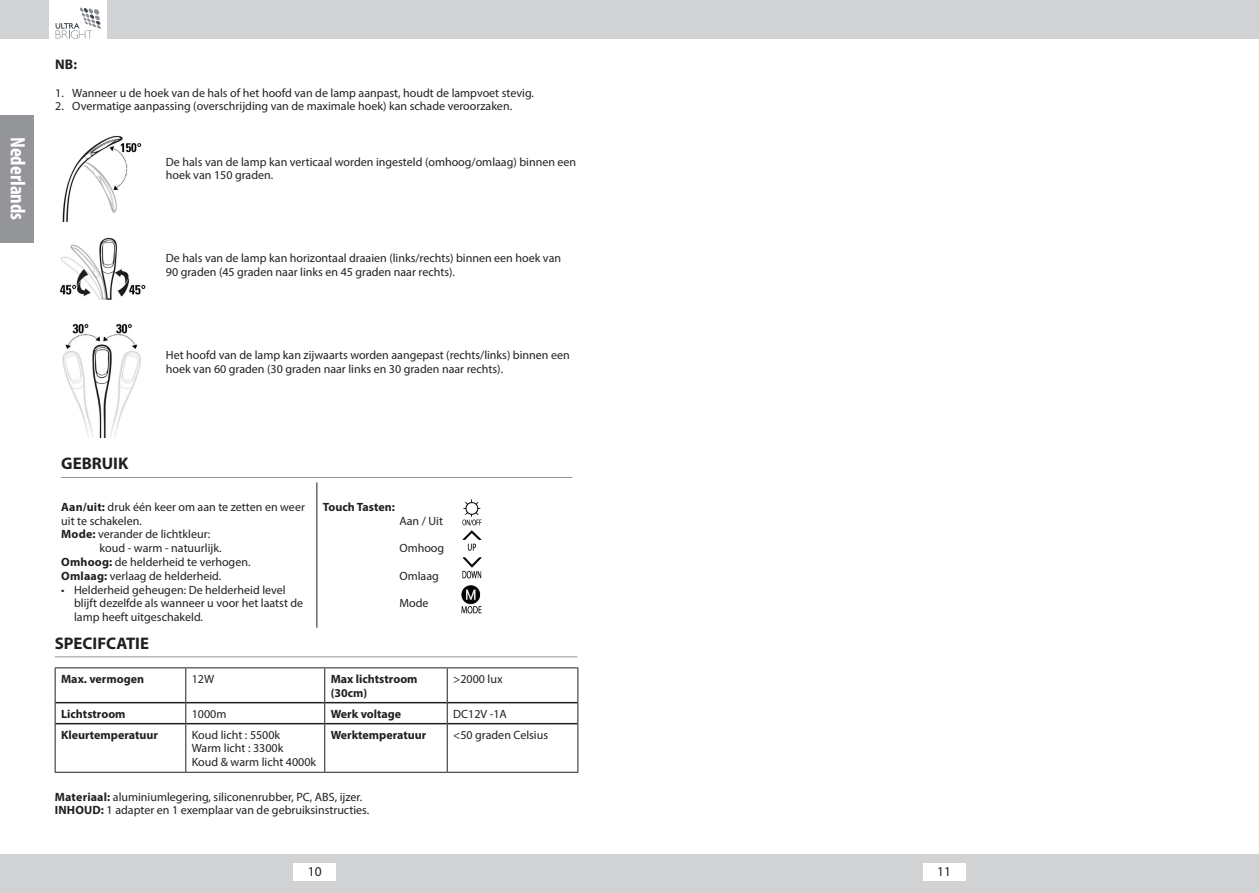
<style>
.page{position:relative;width:1259px;height:893px;background:#fff}
.page>*{position:absolute;margin:0;border:0;box-sizing:border-box;transform-origin:0 0}
.t1{font:700 condensed 21px "Myriad Pro";color:#fff}
.t2{font:700 16.8px "Myriad Pro";color:#231f20}
.t3{font:700 13.95px "Myriad Pro";color:#231f20}
.t4{font:13.5px "Myriad Pro";color:#231f20}
.t5{font:12px/13.8px "Myriad Pro";color:#231f20}
.t6{font:700 12px/13.8px "Myriad Pro";color:#231f20}
.s1{font-weight:700}
</style>
<div class="page">
<div style="left:0;top:0;width:638px;height:38px;background:#d1d2d4"></div>
<div style="left:621px;top:0;width:638px;height:38px;background:#d1d2d4"></div>
<div style="left:0;top:855px;width:642px;height:38px;background:#d1d2d4"></div>
<div style="left:617px;top:855px;width:642px;height:38px;background:#d1d2d4"></div>
<div style="left:0;top:115px;width:34px;height:127px;background:#939598"></div>
<div style="left:293px;top:863px;width:43px;height:17px;background:#fff"></div>
<div style="left:923px;top:863px;width:42px;height:17px;background:#fff"></div>
<div style="left:49px;top:0;width:57px;height:47px;background:#fff"></div>
<svg style="left:56px;top:7px;width:45px;height:32px"></svg>
<img style="left:62px;top:135px;width:80px;height:86px">
<img style="left:60px;top:237px;width:86px;height:63px">
<img style="left:62px;top:323px;width:79px;height:115px">
<hr style="left:316px;top:482px;width:1px;height:146px;background:#231f20">
<hr style="left:61px;top:477px;width:511px;height:1px;background:#939598">
<img style="left:461px;top:585px;width:21px;height:28px">
<img style="left:462px;top:558px;width:19px;height:20px">
<img style="left:462px;top:530px;width:19px;height:21px">
<img style="left:462px;top:500px;width:19px;height:26px">
<hr style="left:55px;top:656px;width:522px;height:1px;background:#939598">
<hr style="left:55px;top:702px;width:130px;height:1px;background:#231f20">
<hr style="left:186px;top:702px;width:138px;height:1px;background:#231f20">
<hr style="left:325px;top:702px;width:122px;height:1px;background:#231f20">
<hr style="left:447px;top:702px;width:130px;height:1px;background:#231f20">
<hr style="left:55px;top:723px;width:130px;height:1px;background:#231f20">
<hr style="left:186px;top:723px;width:138px;height:1px;background:#231f20">
<hr style="left:325px;top:723px;width:122px;height:1px;background:#231f20">
<hr style="left:447px;top:723px;width:130px;height:1px;background:#231f20">
<hr style="left:55px;top:667px;width:131px;height:1px;background:#231f20">
<hr style="left:55px;top:668px;width:1px;height:35px;background:#231f20">
<hr style="left:186px;top:667px;width:139px;height:1px;background:#231f20">
<hr style="left:185px;top:668px;width:1px;height:35px;background:#231f20">
<hr style="left:325px;top:667px;width:122px;height:1px;background:#231f20">
<hr style="left:324px;top:668px;width:1px;height:35px;background:#231f20">
<hr style="left:447px;top:667px;width:131px;height:1px;background:#231f20">
<hr style="left:447px;top:668px;width:1px;height:35px;background:#231f20">
<hr style="left:577px;top:668px;width:1px;height:35px;background:#231f20">
<svg style="left:55px;top:703px;width:1px;height:21px"></svg>
<svg style="left:185px;top:703px;width:1px;height:21px"></svg>
<svg style="left:324px;top:703px;width:1px;height:21px"></svg>
<svg style="left:447px;top:703px;width:1px;height:21px"></svg>
<svg style="left:577px;top:703px;width:1px;height:21px"></svg>
<hr style="left:55px;top:724px;width:1px;height:48px;background:#231f20">
<hr style="left:185px;top:724px;width:1px;height:48px;background:#231f20">
<hr style="left:324px;top:724px;width:1px;height:48px;background:#231f20">
<hr style="left:447px;top:724px;width:1px;height:48px;background:#231f20">
<hr style="left:577px;top:724px;width:1px;height:48px;background:#231f20">
<hr style="left:55px;top:772px;width:131px;height:1px;background:#231f20">
<hr style="left:186px;top:772px;width:139px;height:1px;background:#231f20">
<hr style="left:325px;top:772px;width:122px;height:1px;background:#231f20">
<hr style="left:447px;top:772px;width:131px;height:1px;background:#231f20">
<h1 class="t1" style="left:31px;top:137px;width:85px;rotate:90deg">Nederlands</h1>
<p class="t3" style="left:55px;top:55px;width:23px">NB:</p>
<p class="t5" style="left:55px;top:86px;width:480px">1. Wanneer u de hoek van de hals of het hoofd van de lamp aanpast, houdt de lampvoet stevig.</p>
<p class="t5" style="left:55px;top:99px;width:458px">2. Overmatige aanpassing (overschrijding van de maximale hoek) kan schade veroorzaken.</p>
<p class="t5" style="left:166px;top:155px;width:412px">De hals van de lamp kan verticaal worden ingesteld (omhoog/omlaag) binnen een hoek van 150 graden.</p>
<p class="t5" style="left:166px;top:251px;width:397px">De hals van de lamp kan horizontaal draaien (links/rechts) binnen een hoek van<br>90 graden (45 graden naar links en 45 graden naar rechts).</p>
<p class="t5" style="left:166px;top:348px;width:405px">Het hoofd van de lamp kan zijwaarts worden aangepast (rechts/links) binnen een hoek van 60 graden (30 graden naar links en 30 graden naar rechts).</p>
<h2 class="t2" style="left:61px;top:453px;width:69px">GEBRUIK</h2>
<p class="t5" style="left:61px;top:500px;width:245px"><span class="s1">Aan/uit:</span> druk één keer om aan te zetten en weer</p>
<p class="t5" style="left:61px;top:513px;width:82px">uit te schakelen.</p>
<p class="t5" style="left:61px;top:527px;width:150px"><span class="s1">Mode:</span> verander de lichtkleur:</p>
<p class="t5" style="left:100px;top:541px;width:124px">koud - warm - natuurlijk.</p>
<p class="t5" style="left:61px;top:555px;width:191px"><span class="s1">Omhoog:</span> de helderheid te verhogen.</p>
<p class="t5" style="left:61px;top:569px;width:162px"><span class="s1">Omlaag:</span> verlaag de helderheid.</p>
<p class="t5" style="left:74px;top:582px;width:231px;text-indent:-13px">• Helderheid geheugen: De helderheid level blijft dezelfde als wanneer u voor het laatst de lamp heeft uitgeschakeld.</p>
<p class="t6" style="left:323px;top:499px;width:74px">Touch Tasten:</p>
<p class="t5" style="left:399px;top:513px;width:45px">Aan / Uit</p>
<p class="t5" style="left:399px;top:541px;width:46px">Omhoog</p>
<p class="t5" style="left:399px;top:569px;width:41px">Omlaag</p>
<p class="t5" style="left:399px;top:596px;width:31px">Mode</p>
<h2 class="t2" style="left:55px;top:632px;width:96px">SPECIFCATIE</h2>
<p class="t6" style="left:61px;top:671px;width:85px">Max. vermogen</p>
<p class="t5" style="left:192px;top:672px;width:24px">12W</p>
<p class="t6" style="left:331px;top:671px;width:88px">Max lichtstroom (30cm)</p>
<p class="t5" style="left:453px;top:672px;width:51px">&gt;2000 lux</p>
<p class="t6" style="left:61px;top:706px;width:66px">Lichtstroom</p>
<p class="t5" style="left:192px;top:706px;width:36px">1000m</p>
<p class="t6" style="left:331px;top:706px;width:72px">Werk voltage</p>
<p class="t5" style="left:453px;top:706px;width:55px">DC12V -1A</p>
<p class="t6" style="left:61px;top:727px;width:98px">Kleurtemperatuur</p>
<p class="t5" style="left:192px;top:727px;width:126px">Koud licht : 5500k<br>Warm licht : 3300k<br>Koud &amp; warm licht 4000k</p>
<p class="t6" style="left:331px;top:727px;width:97px">Werktemperatuur</p>
<p class="t5" style="left:453px;top:727px;width:96px">&lt;50 graden Celsius</p>
<p class="t5" style="left:55px;top:789px;width:316px"><span class="s1">Materiaal:</span> aluminiumlegering, siliconenrubber, PC, ABS, ijzer.<br><span class="s1">INHOUD:</span> 1 adapter en 1 exemplaar van de gebruiksinstructies.</p>
<p class="t4" style="left:308px;top:863px;width:15px">10</p>
<p class="t4" style="left:937px;top:863px;width:15px">11</p>
</div>
